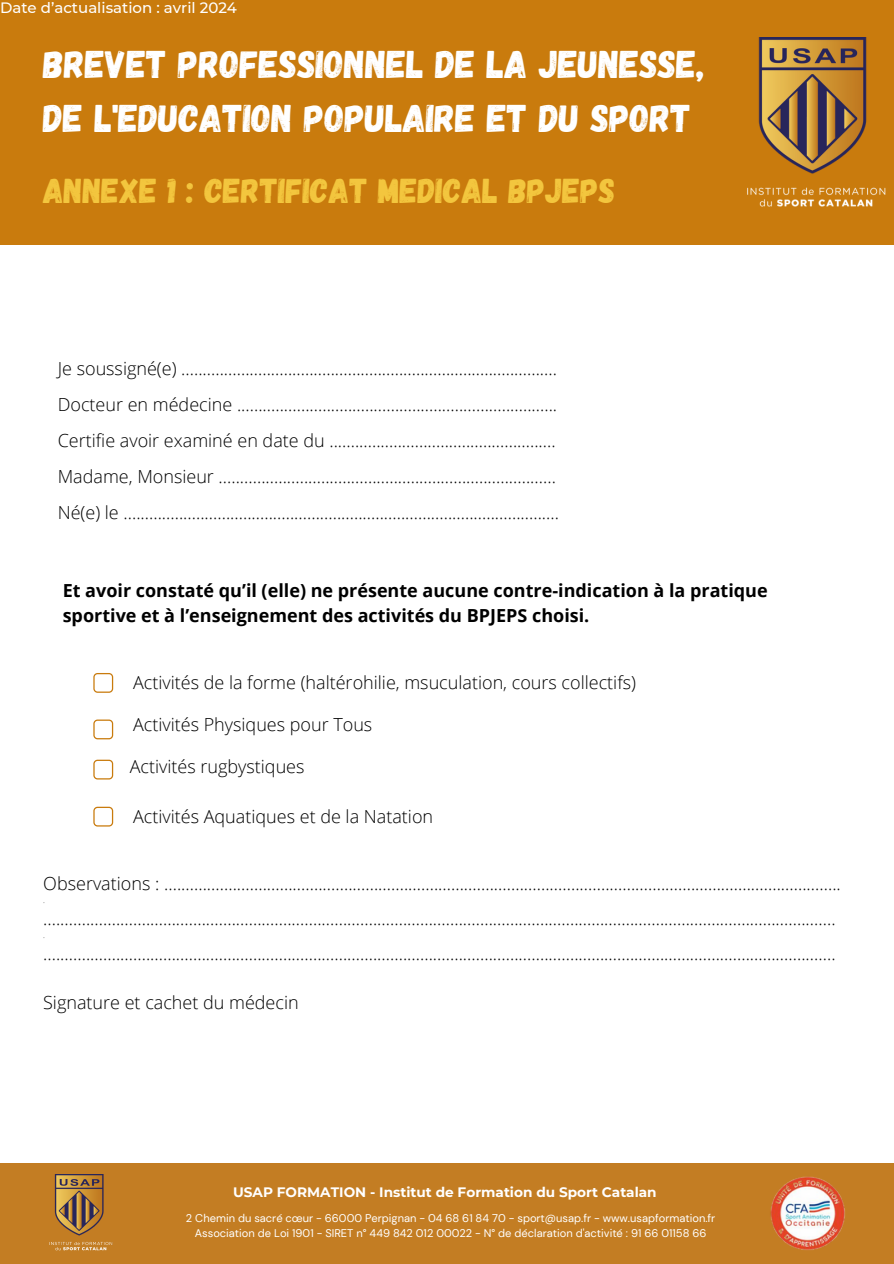
<style>
.page{position:relative;width:894px;height:1264px;background:#fff}
.page>*{position:absolute;margin:0;border:0;box-sizing:border-box;transform-origin:0 0}
.t1{font:38.55px/54px "Gagalin";color:#fff}
.t2{font:34.5px "Gagalin";color:#f3c63e}
.t3{font:300 18px/36px "Open Sans";color:#000}
.t4{font:700 18px/24.8px "Open Sans";color:#000}
.t5{font:500 15px "Montserrat";color:#fff}
.t6{font:700 13.65px "Montserrat";color:#fff}
.t7{font:11.1px "DM Sans";color:#fff}
.t8{font:300 7.5px "Open Sans";color:#000}
</style>
<div class="page">
<div style="left:0;top:0;width:893px;height:245px;background:#c97b0d"></div>
<img style="left:747px;top:37px;width:138px;height:170px">
<div style="left:0;top:1162px;width:893px;height:101px;background:#c37d23"></div>
<img style="left:770px;top:1176px;width:75px;height:74px">
<img style="left:49px;top:1174px;width:63px;height:76px">
<svg style="left:93px;top:673px;width:20px;height:19px"></svg>
<svg style="left:93px;top:719px;width:20px;height:20px"></svg>
<svg style="left:93px;top:759px;width:20px;height:20px"></svg>
<svg style="left:93px;top:806px;width:20px;height:20px"></svg>
<h4 class="t5" style="left:0;top:-1px;width:238px">Date d’actualisation : avril 2024</h4>
<h1 class="t1" style="left:43px;top:35px;width:662px">BREVET PROFESSIONNEL DE LA JEUNESSE,<br>DE L'EDUCATION POPULAIRE ET DU SPORT</h1>
<h4 class="t2" style="left:43px;top:168px;width:573px">ANNEXE 1 : CERTIFICAT MEDICAL BPJEPS</h4>
<h5 class="t3" style="left:58px;top:350px;width:502px">Je soussigné(e) ........................................................................................<br>Docteur en médecine ...........................................................................<br>Certifie avoir examiné en date du .....................................................<br>Madame, Monsieur ...............................................................................<br>Né(e) le ......................................................................................................</h5>
<p class="t4" style="left:63px;top:577px;width:706px">Et avoir constaté qu’il (elle) ne présente aucune contre-indication à la pratique sportive et à l’enseignement des activités du BPJEPS choisi.</p>
<h4 class="t3" style="left:133px;top:664px;width:504px">Activités de la forme (haltérohilie, msuculation, cours collectifs)</h4>
<p class="t3" style="left:133px;top:705px;width:241px">Activités Physiques pour Tous</p>
<h4 class="t3" style="left:130px;top:747px;width:176px">Activités rugbystiques</h4>
<p class="t3" style="left:133px;top:797px;width:301px">Activités Aquatiques et de la Natation</p>
<h2 class="t3" style="left:43px;top:864px;width:798px">Observations : ..............................................................................................................................................................</h2>
<h2 class="t8" style="left:43px;top:895px;width:3px">.</h2>
<h2 class="t3" style="left:43px;top:899px;width:793px">.........................................................................................................................................................................................</h2>
<h2 class="t8" style="left:43px;top:930px;width:3px">.</h2>
<h2 class="t3" style="left:43px;top:934px;width:793px">.........................................................................................................................................................................................</h2>
<h4 class="t3" style="left:43px;top:983px;width:257px">Signature et cachet du médecin</h4>
<p class="t6" style="left:233px;top:1183px;width:425px">USAP FORMATION - Institut de Formation du Sport Catalan</p>
<h4 class="t7" style="left:186px;top:1211px;width:530px">2 Chemin du sacré cœur - 66000 Perpignan - 04 68 61 84 70 - sport@usap.fr - www.usapformation.fr</h4>
<h4 class="t7" style="left:195px;top:1226px;width:513px">Association de Loi 1901 - SIRET n° 449 842 012 00022 - N° de déclaration d'activité : 91 66 01158 66</h4>
</div>
